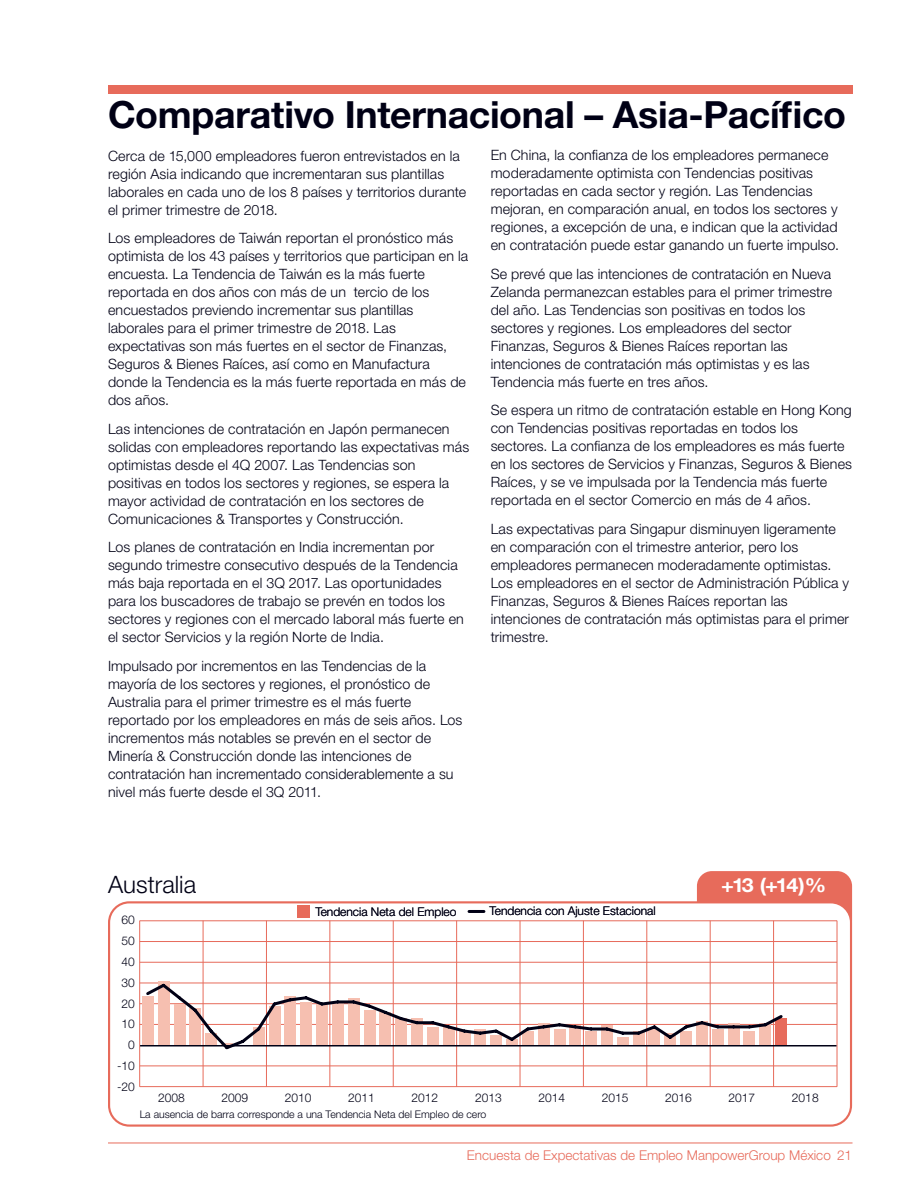
<style>
.page{position:relative;width:918px;height:1188px;background:#fff}
.page>*{position:absolute;margin:0;border:0;box-sizing:border-box;transform-origin:0 0}
.Section_Headings{font:700 37.5px "Helvetica Neue LT Std";letter-spacing:-.01em;color:#000015}
.t1{font:300 24px "Helvetica Neue LT Std";color:#000015}
.t2{font:700 19.5px "Helvetica Neue LT Std";color:#fff;scale:1.1 1}
.TEXT{font:300 14.25px/18px "Helvetica Neue LT Std";letter-spacing:.01em;color:#000015}
.t3{font:300 13.5px "Helvetica Neue LT Std";color:#e76b5b}
.t4{font:300 12px "Helvetica Neue LT Std";color:#000015}
.t5{font:300 10.5px "Helvetica Neue";color:#000015}
</style>
<div class="page">
<hr style="left:108px;top:1143px;width:745px;height:1px;background:#e76b5b">
<div style="left:697px;top:871px;width:155px;height:64px;background:#e76b5b;border-radius:15px"></div>
<svg style="left:108px;top:901px;width:744px;height:226px"></svg>
<hr style="left:140px;top:1086px;width:697px;height:1px;background:#e76b5b">
<hr style="left:140px;top:1066px;width:697px;height:1px;background:#e76b5b">
<hr style="left:140px;top:1024px;width:697px;height:1px;background:#e76b5b">
<hr style="left:140px;top:1003px;width:697px;height:1px;background:#e76b5b">
<hr style="left:140px;top:983px;width:697px;height:1px;background:#e76b5b">
<hr style="left:140px;top:962px;width:697px;height:1px;background:#e76b5b">
<hr style="left:140px;top:941px;width:697px;height:1px;background:#e76b5b">
<hr style="left:140px;top:921px;width:697px;height:1px;background:#e76b5b">
<hr style="left:469px;top:910px;width:15px;height:3px;background:#000015">
<div style="left:297px;top:906px;width:13px;height:12px;background:#e76b5b"></div>
<div style="left:142px;top:996px;width:12px;height:50px;background:#f6bfb0"></div>
<div style="left:775px;top:1019px;width:12px;height:27px;background:#e76b5b"></div>
<hr style="left:139px;top:921px;width:1px;height:166px;background:#e76b5b">
<hr style="left:203px;top:921px;width:1px;height:166px;background:#e76b5b">
<hr style="left:266px;top:921px;width:1px;height:166px;background:#e76b5b">
<hr style="left:330px;top:921px;width:1px;height:166px;background:#e76b5b">
<hr style="left:393px;top:921px;width:1px;height:166px;background:#e76b5b">
<hr style="left:456px;top:921px;width:1px;height:166px;background:#e76b5b">
<hr style="left:520px;top:921px;width:1px;height:166px;background:#e76b5b">
<hr style="left:583px;top:921px;width:1px;height:166px;background:#e76b5b">
<hr style="left:647px;top:921px;width:1px;height:166px;background:#e76b5b">
<hr style="left:710px;top:921px;width:1px;height:166px;background:#e76b5b">
<hr style="left:773px;top:921px;width:1px;height:166px;background:#e76b5b">
<hr style="left:837px;top:921px;width:1px;height:166px;background:#e76b5b">
<hr style="left:140px;top:1045px;width:697px;height:1px;background:#000015">
<svg style="left:144px;top:981px;width:641px;height:71px"></svg>
<div style="left:108px;top:85px;width:744px;height:9px;background:#e76b5b"></div>
<p class="Section_Headings" style="left:108px;top:91px;width:740px">Comparativo Internacional – Asia-Pacífico</p>
<p class="TEXT" style="left:108px;top:146px;width:360px">Cerca de 15,000 empleadores fueron entrevistados en la región Asia indicando que incrementaran sus plantillas laborales en cada uno de los 8 países y territorios durante el primer trimestre de 2018.</p>
<p class="TEXT" style="left:108px;top:229px;width:362px">Los empleadores de Taiwán reportan el pronóstico más optimista de los 43 países y territorios que participan en la encuesta. La Tendencia de Taiwán es la más fuerte reportada en dos años con más de un tercio de los encuestados previendo incrementar sus plantillas laborales para el primer trimestre de 2018. Las expectativas son más fuertes en el sector de Finanzas, Seguros &amp; Bienes Raíces, así como en Manufactura donde la Tendencia es la más fuerte reportada en más de dos años.</p>
<p class="TEXT" style="left:108px;top:419px;width:363px">Las intenciones de contratación en Japón permanecen solidas con empleadores reportando las expectativas más optimistas desde el 4Q 2007. Las Tendencias son positivas en todos los sectores y regiones, se espera la mayor actividad de contratación en los sectores de Comunicaciones &amp; Transportes y Construcción.</p>
<p class="TEXT" style="left:108px;top:538px;width:357px">Los planes de contratación en India incrementan por segundo trimestre consecutivo después de la Tendencia más baja reportada en el 3Q 2017. Las oportunidades para los buscadores de trabajo se prevén en todos los sectores y regiones con el mercado laboral más fuerte en el sector Servicios y la región Norte de India.</p>
<p class="TEXT" style="left:108px;top:656px;width:356px">Impulsado por incrementos en las Tendencias de la mayoría de los sectores y regiones, el pronóstico de Australia para el primer trimestre es el más fuerte reportado por los empleadores en más de seis años. Los incrementos más notables se prevén en el sector de Minería &amp; Construcción donde las intenciones de contratación han incrementado considerablemente a su nivel más fuerte desde el 3Q 2011.</p>
<p class="TEXT" style="left:491px;top:146px;width:350px">En China, la confianza de los empleadores permanece moderadamente optimista con Tendencias positivas reportadas en cada sector y región. Las Tendencias mejoran, en comparación anual, en todos los sectores y regiones, a excepción de una, e indican que la actividad en contratación puede estar ganando un fuerte impulso.</p>
<p class="TEXT" style="left:491px;top:264px;width:343px">Se prevé que las intenciones de contratación en Nueva Zelanda permanezcan estables para el primer trimestre del año. Las Tendencias son positivas en todos los sectores y regiones. Los empleadores del sector Finanzas, Seguros &amp; Bienes Raíces reportan las intenciones de contratación más optimistas y es las Tendencia más fuerte en tres años.</p>
<p class="TEXT" style="left:491px;top:401px;width:363px">Se espera un ritmo de contratación estable en Hong Kong con Tendencias positivas reportadas en todos los sectores. La confianza de los empleadores es más fuerte en los sectores de Servicios y Finanzas, Seguros &amp; Bienes Raíces, y se ve impulsada por la Tendencia más fuerte reportada en el sector Comercio en más de 4 años.</p>
<p class="TEXT" style="left:491px;top:519px;width:360px">Las expectativas para Singapur disminuyen ligeramente en comparación con el trimestre anterior, pero los empleadores permanecen moderadamente optimistas.<br>Los empleadores en el sector de Administración Pública y Finanzas, Seguros &amp; Bienes Raíces reportan las intenciones de contratación más optimistas para el primer trimestre.</p>
<p class="t1" style="left:108px;top:870px;width:90px">Australia</p>
<p class="t2" style="left:721px;top:873px;width:97px">+13 (+14)%</p>
<p class="t4" style="left:122px;top:913px;width:15px">60</p>
<p class="t4" style="left:122px;top:934px;width:15px">50</p>
<p class="t4" style="left:122px;top:954px;width:15px">40</p>
<p class="t4" style="left:122px;top:975px;width:15px">30</p>
<p class="t4" style="left:122px;top:996px;width:15px">20</p>
<p class="t4" style="left:122px;top:1017px;width:15px">10</p>
<p class="t4" style="left:128px;top:1038px;width:8px">0</p>
<p class="t4" style="left:117px;top:1058px;width:19px">-10</p>
<p class="t4" style="left:117px;top:1079px;width:19px">-20</p>
<p class="t4" style="left:315px;top:904px;width:143px">Tendencia Neta del Empleo</p>
<p class="t4" style="left:490px;top:904px;width:168px">Tendencia con Ajuste Estacional</p>
<p class="t4" style="left:158px;top:1090px;width:28px">2008</p>
<p class="t4" style="left:221px;top:1090px;width:28px">2009</p>
<p class="t4" style="left:285px;top:1090px;width:28px">2010</p>
<p class="t4" style="left:348px;top:1090px;width:28px">2011</p>
<p class="t4" style="left:412px;top:1090px;width:28px">2012</p>
<p class="t4" style="left:475px;top:1090px;width:28px">2013</p>
<p class="t4" style="left:538px;top:1090px;width:28px">2014</p>
<p class="t4" style="left:602px;top:1090px;width:28px">2015</p>
<p class="t4" style="left:665px;top:1090px;width:28px">2016</p>
<p class="t4" style="left:729px;top:1090px;width:28px">2017</p>
<p class="t4" style="left:792px;top:1090px;width:28px">2018</p>
<p class="t5" style="left:140px;top:1105px;width:348px">La ausencia de barra corresponde a una Tendencia Neta del Empleo de cero</p>
<p class="t3" style="left:467px;top:1147px;width:387px">Encuesta de Expectativas de Empleo ManpowerGroup México 21</p>
</div>
